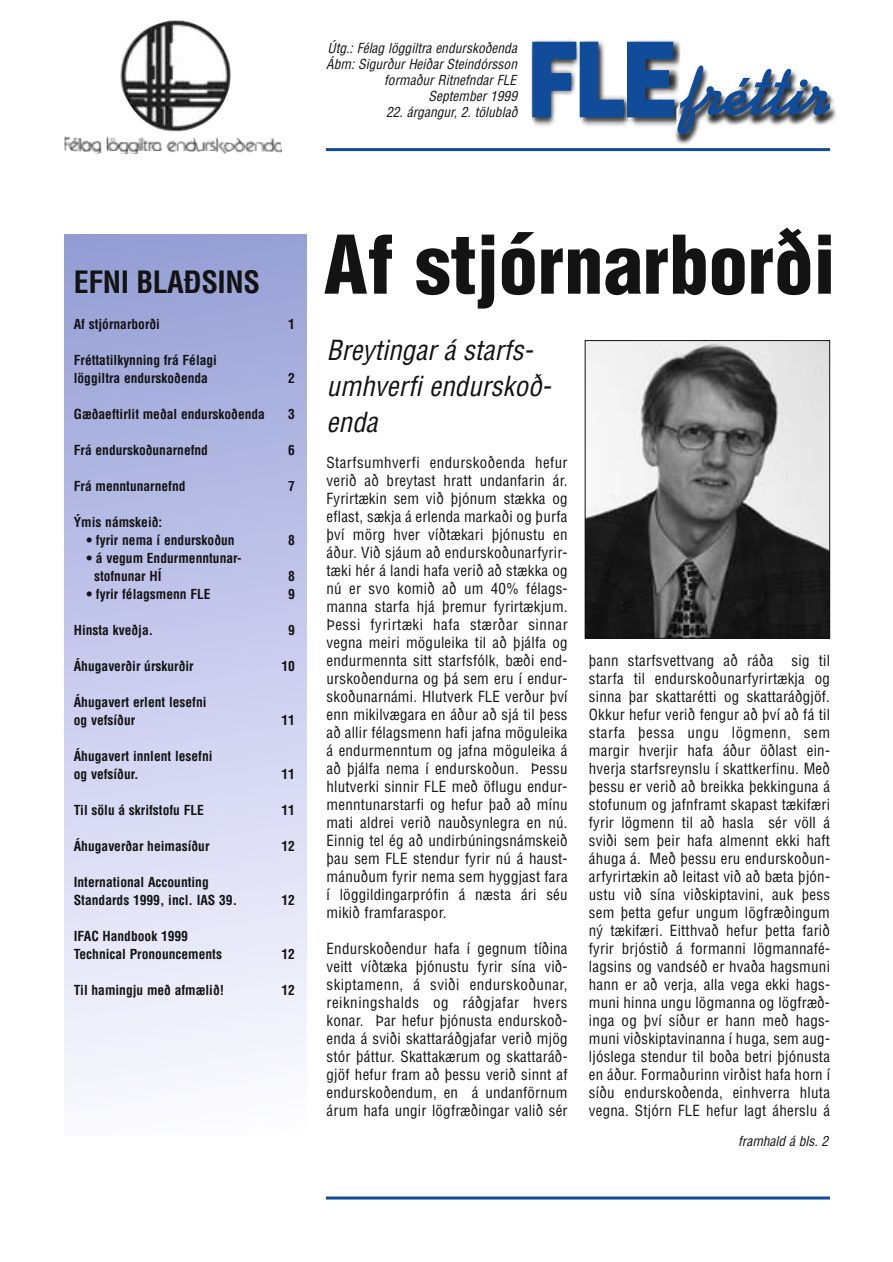
<style>
.page{position:relative;width:893px;height:1262px;background:#fff}
.page>*{position:absolute;margin:0;border:0;box-sizing:border-box;transform-origin:0 0}
.t1{font:900 condensed 78.75px "Helvetica";color:#141314}
.t2{font:700 72px "Koffee D";color:#104c99}
.t3{font:700 condensed 30px "Helvetica";letter-spacing:-.015em;color:#141314}
.t4{font:italic condensed 27px/36px "Helvetica";color:#141314}
.t5{font:condensed 15px/18px "Helvetica";letter-spacing:.015em;color:#141314;text-align:justify}
.t6{font:700 condensed 13.5px/18px "Helvetica";color:#141314}
.t7{font:italic condensed 13.5px/16.2px "Helvetica";color:#141314;text-align:right}
.s1{font-family:"Helvetica";font-weight:900;font-size:105px}
</style>
<div class="page">
<hr style="left:326px;top:148px;width:504px;height:3px;background:#104c99">
<hr style="left:326px;top:1196px;width:504px;height:3px;background:#104c99">
<div style="left:64px;top:235px;width:243px;height:900px;background:linear-gradient(to bottom,#979fd8,#fefdff)"></div>
<img style="left:587px;top:342px;width:241px;height:294px">
<div style="left:585px;top:340px;width:245px;height:298px;border:1px solid #141314"></div>
<img style="left:531px;top:39px;width:150px;height:87px">
<img style="left:675px;top:67px;width:161px;height:78px">
<img style="left:64px;top:20px;width:218px;height:134px">
<p class="t7" style="left:326px;top:41px;width:192px">Útg.: Félag löggiltra endurskoðenda<br>Ábm: Sigurður Heiðar Steindórsson formaður Ritnefndar FLE<br>September 1999</p>
<p class="t7" style="left:386px;top:106px;width:133px">22. árgangur, 2. tölublað</p>
<h2 class="t2" style="left:526px;top:63px;width:305px"><span class="s1">FLE</span>fréttir</h2>
<h3 class="t3" style="left:74px;top:270px;width:188px">EFNI BLAÐSINS</h3>
<p class="t6" style="left:74px;top:316px;width:88px">Af stjórnarborði</p>
<p class="t6" style="left:288px;top:316px;width:8px">1</p>
<p class="t6" style="left:74px;top:352px;width:145px">Fréttatilkynning frá Félagi löggiltra endurskoðenda</p>
<p class="t6" style="left:288px;top:370px;width:8px">2</p>
<p class="t6" style="left:74px;top:406px;width:193px">Gæðaeftirlit meðal endurskoðenda</p>
<p class="t6" style="left:288px;top:406px;width:8px">3</p>
<p class="t6" style="left:74px;top:442px;width:136px">Frá endurskoðunarnefnd</p>
<p class="t6" style="left:288px;top:442px;width:8px">6</p>
<p class="t6" style="left:74px;top:478px;width:113px">Frá menntunarnefnd</p>
<p class="t6" style="left:288px;top:478px;width:8px">7</p>
<p class="t6" style="left:74px;top:514px;width:90px">Ýmis námskeið:</p>
<p class="t6" style="left:87px;top:532px;width:149px">• fyrir nema í endurskoðun</p>
<p class="t6" style="left:288px;top:532px;width:8px">8</p>
<p class="t6" style="left:94px;top:550px;width:149px;text-indent:-7px">• á vegum Endurmenntunar&shy;stofnunar HÍ</p>
<p class="t6" style="left:288px;top:568px;width:8px">8</p>
<p class="t6" style="left:87px;top:586px;width:126px">• fyrir félagsmenn FLE</p>
<p class="t6" style="left:288px;top:586px;width:8px">9</p>
<p class="t6" style="left:74px;top:622px;width:81px">Hinsta kveðja.</p>
<p class="t6" style="left:288px;top:622px;width:8px">9</p>
<p class="t6" style="left:74px;top:658px;width:121px">Áhugaverðir úrskurðir</p>
<p class="t6" style="left:281px;top:658px;width:15px">10</p>
<p class="t6" style="left:74px;top:694px;width:134px">Áhugavert erlent lesefni og vefsíður</p>
<p class="t6" style="left:281px;top:712px;width:15px">11</p>
<p class="t6" style="left:74px;top:748px;width:140px">Áhugavert innlent lesefni og vefsíður.</p>
<p class="t6" style="left:281px;top:766px;width:15px">11</p>
<p class="t6" style="left:74px;top:802px;width:132px">Til sölu á skrifstofu FLE</p>
<p class="t6" style="left:281px;top:802px;width:15px">11</p>
<p class="t6" style="left:74px;top:838px;width:137px">Áhugaverðar heimasíður</p>
<p class="t6" style="left:281px;top:838px;width:15px">12</p>
<p class="t6" style="left:74px;top:874px;width:165px">International Accounting<br>Standards 1999, incl. IAS 39.</p>
<p class="t6" style="left:281px;top:892px;width:15px">12</p>
<p class="t6" style="left:74px;top:928px;width:150px">IFAC Handbook 1999<br>Technical Pronouncements</p>
<p class="t6" style="left:281px;top:946px;width:15px">12</p>
<p class="t6" style="left:74px;top:982px;width:152px">Til hamingju með afmælið!</p>
<p class="t6" style="left:281px;top:982px;width:15px">12</p>
<h1 class="t1" style="left:324px;top:235px;width:513px">Af stjórnarborði</h1>
<h3 class="t4" style="left:326px;top:334px;width:223px">Breytingar á starfs&shy;umhverfi endurskoð&shy;enda</h3>
<p class="t5" style="left:326px;top:455px;width:242px">Starfsumhverfi endurskoðenda hefur verið að breytast hratt undanfarin ár.<br>Fyrirtækin sem við þjónum stækka og eflast, sækja á erlenda markaði og þurfa því mörg hver víðtækari þjónustu en áður. Við sjáum að endurskoðunarfyrir&shy;tæki hér á landi hafa verið að stækka og nú er svo komið að um 40% félags&shy;manna starfa hjá þremur fyrirtækjum.<br>Þessi fyrirtæki hafa stærðar sinnar vegna meiri möguleika til að þjálfa og endurmennta sitt starfsfólk, bæði end&shy;urskoðendurna og þá sem eru í endur&shy;skoðunarnámi. Hlutverk FLE verður því enn mikilvægara en áður að sjá til þess að allir félagsmenn hafi jafna möguleika á endurmenntum og jafna möguleika á að þjálfa nema í endurskoðun. Þessu hlutverki sinnir FLE með öflugu endur&shy;menntunarstarfi og hefur það að mínu mati aldrei verið nauðsynlegra en nú.<br>Einnig tel ég að undirbúningsnámskeið þau sem FLE stendur fyrir nú á haust&shy;mánuðum fyrir nema sem hyggjast fara í löggildingarprófin á næsta ári séu mikið framfaraspor.</p>
<p class="t5" style="left:326px;top:941px;width:242px">Endurskoðendur hafa í gegnum tíðina veitt víðtæka þjónustu fyrir sína við&shy;skiptamenn, á sviði endurskoðunar, reikningshalds og ráðgjafar hvers konar. Þar hefur þjónusta endurskoð&shy;enda á sviði skattaráðgjafar verið mjög stór þáttur. Skattakærum og skattaráð&shy;gjöf hefur fram að þessu verið sinnt af endurskoðendum, en á undanförnum árum hafa ungir lögfræðingar valið sér</p>
<p class="t5" style="left:589px;top:653px;width:242px">þann starfsvettvang að ráða sig til starfa til endurskoðunarfyrirtækja og sinna þar skattarétti og skattaráðgjöf.<br>Okkur hefur verið fengur að því að fá til starfa þessa ungu lögmenn, sem margir hverjir hafa áður öðlast ein&shy;hverja starfsreynslu í skattkerfinu. Með þessu er verið að breikka þekkinguna á stofunum og jafnframt skapast tækifæri fyrir lögmenn til að hasla sér völl á sviði sem þeir hafa almennt ekki haft áhuga á. Með þessu eru endurskoðun&shy;arfyrirtækin að leitast við að bæta þjón&shy;ustu við sína viðskiptavini, auk þess sem þetta gefur ungum lögfræðingum ný tækifæri. Eitthvað hefur þetta farið fyrir brjóstið á formanni lögmannafé&shy;lagsins og vandséð er hvaða hagsmuni hann er að verja, alla vega ekki hags&shy;muni hinna ungu lögmanna og lögfræð&shy;inga og því síður er hann með hags&shy;muni viðskiptavinanna í huga, sem aug&shy;ljóslega stendur til boða betri þjónusta en áður. Formaðurinn virðist hafa horn í síðu endurskoðenda, einhverra hluta vegna. Stjórn FLE hefur lagt áherslu á</p>
<p class="t7" style="left:738px;top:1134px;width:92px">framhald á bls. 2</p>
</div>
